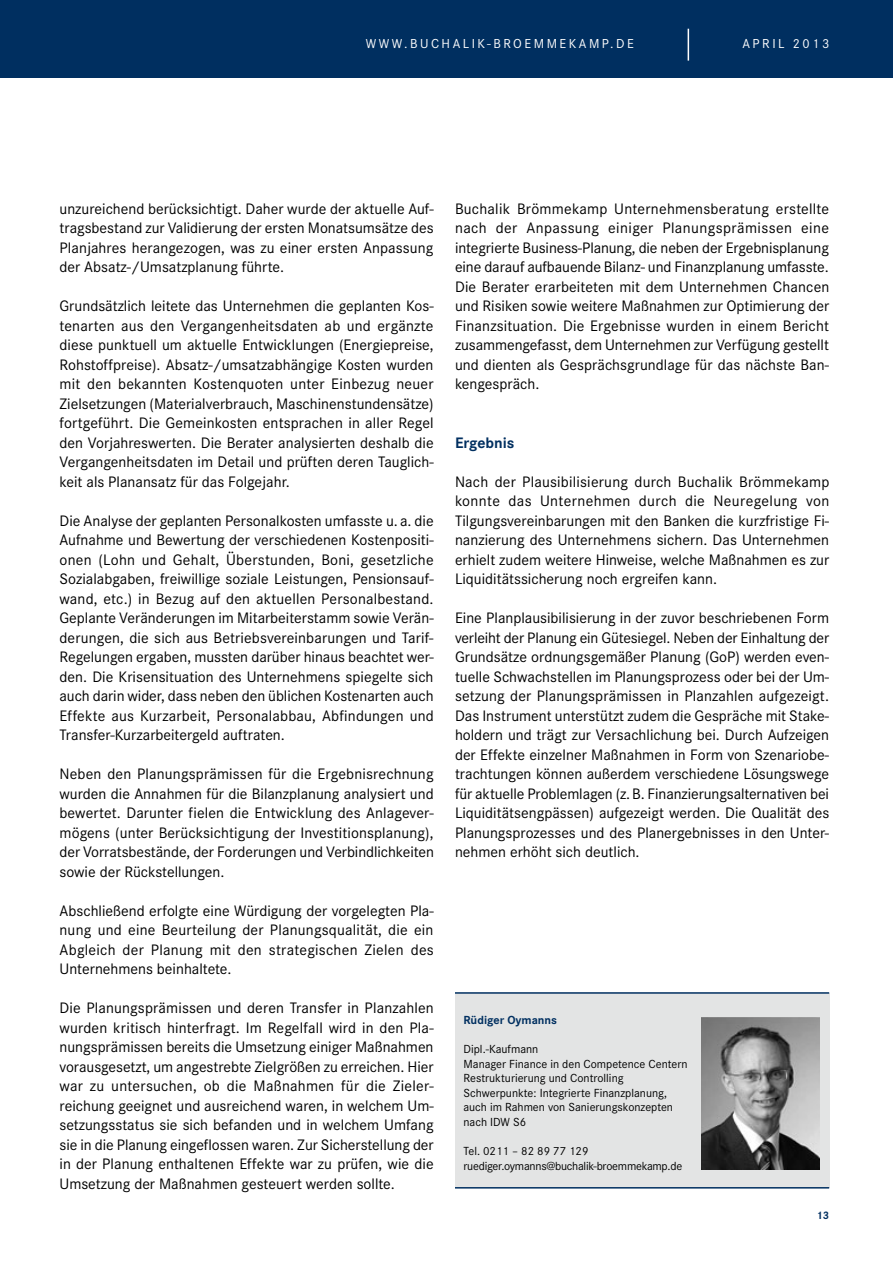
<style>
.page{position:relative;width:893px;height:1263px;background:#fff}
.page>*{position:absolute;margin:0;border:0;box-sizing:border-box;transform-origin:0 0}
.Copy{font:15.75px/19.5px "Corporate S";color:#000;text-align:justify}
.Copy_Headline{font:700 15.75px "Corporate S";color:#002f60}
.t1{font:13.5px "Corporate S";letter-spacing:.185em;color:#fff}
.Abbinder_Beschreibun{font:12.15px/14.5px "Corporate S";color:#000}
.Abbinder_Beschreibun-2{font:12.15px "Corporate S";letter-spacing:-.02em;color:#000}
.Abbinder_Name{font:700 12.15px "Corporate S";color:#002f60}
.t2{font:700 11.25px "Corporate S";color:#002f60}
</style>
<div class="page">
<div style="left:0;top:0;width:893px;height:78px;background:#002f60"></div>
<hr style="left:688px;top:29px;width:1px;height:32px;background:#fff">
<div style="left:455px;top:994px;width:374px;height:194px;background:#e3e4e4"></div>
<img style="left:701px;top:1017px;width:118px;height:152px">
<hr style="left:455px;top:1187px;width:374px;height:1px;background:#002f60">
<hr style="left:455px;top:992px;width:374px;height:2px;background:#002f60">
<p class="t1" style="left:366px;top:35px;width:270px">WWW.BUCHALIK-BROEMMEKAMP.DE</p>
<p class="t1" style="left:742px;top:35px;width:88px">APRIL 2013</p>
<p class="Copy" style="left:60px;top:199px;width:376px">unzureichend berücksichtigt. Daher wurde der aktuelle Auf&shy;tragsbestand zur Validierung der ersten Monatsumsätze des Planjahres herangezogen, was zu einer ersten Anpassung der Absatz-/Umsatzplanung führte.</p>
<p class="Copy" style="left:60px;top:296px;width:376px">Grundsätzlich leitete das Unternehmen die geplanten Kos&shy;tenarten aus den Vergangenheitsdaten ab und ergänzte diese punktuell um aktuelle Entwicklungen (Energiepreise, Rohstoffpreise). Absatz-/umsatzabhängige Kosten wurden mit den bekannten Kostenquoten unter Einbezug neuer Zielsetzungen (Materialverbrauch, Maschinenstundensätze) fortgeführt. Die Gemeinkosten entsprachen in aller Regel den Vorjahreswerten. Die Berater analysierten deshalb die Vergangenheitsdaten im Detail und prüften deren Tauglich&shy;keit als Planansatz für das Folgejahr.</p>
<p class="Copy" style="left:60px;top:511px;width:376px">Die Analyse der geplanten Personalkosten umfasste u. a. die Aufnahme und Bewertung der verschiedenen Kostenpositi&shy;onen (Lohn und Gehalt, Überstunden, Boni, gesetzliche Sozialabgaben, freiwillige soziale Leistungen, Pensionsauf&shy;wand, etc.) in Bezug auf den aktuellen Personalbestand.<br>Geplante Veränderungen im Mitarbeiterstamm sowie Verän&shy;derungen, die sich aus Betriebsvereinbarungen und Tarif-Regelungen ergaben, mussten darüber hinaus beachtet wer&shy;den. Die Krisensituation des Unternehmens spiegelte sich auch darin wider, dass neben den üblichen Kostenarten auch Effekte aus Kurzarbeit, Personalabbau, Abfindungen und Transfer-Kurzarbeitergeld auftraten.</p>
<p class="Copy" style="left:60px;top:764px;width:376px">Neben den Planungsprämissen für die Ergebnisrechnung wurden die Annahmen für die Bilanzplanung analysiert und bewertet. Darunter fielen die Entwicklung des Anlagever&shy;mögens (unter Berücksichtigung der Investitionsplanung), der Vorratsbestände, der Forderungen und Verbindlichkeiten sowie der Rückstellungen.</p>
<p class="Copy" style="left:60px;top:901px;width:376px">Abschließend erfolgte eine Würdigung der vorgelegten Pla&shy;nung und eine Beurteilung der Planungsqualität, die ein Abgleich der Planung mit den strategischen Zielen des Unternehmens beinhaltete.</p>
<p class="Copy" style="left:60px;top:998px;width:376px">Die Planungsprämissen und deren Transfer in Planzahlen wurden kritisch hinterfragt. Im Regelfall wird in den Pla&shy;nungsprämissen bereits die Umsetzung einiger Maßnahmen vorausgesetzt, um angestrebte Zielgrößen zu erreichen. Hier war zu untersuchen, ob die Maßnahmen für die Zieler&shy;reichung geeignet und ausreichend waren, in welchem Um&shy;setzungsstatus sie sich befanden und in welchem Umfang sie in die Planung eingeflossen waren. Zur Sicherstellung der in der Planung enthaltenen Effekte war zu prüfen, wie die Umsetzung der Maßnahmen gesteuert werden sollte.</p>
<p class="Copy" style="left:455px;top:199px;width:376px">Buchalik Brömmekamp Unternehmensberatung erstellte nach der Anpassung einiger Planungsprämissen eine integrierte Business-Planung, die neben der Ergebnisplanung eine darauf aufbauende Bilanz- und Finanzplanung umfasste.<br>Die Berater erarbeiteten mit dem Unternehmen Chancen und Risiken sowie weitere Maßnahmen zur Optimierung der Finanzsituation. Die Ergebnisse wurden in einem Bericht zusammengefasst, dem Unternehmen zur Verfügung gestellt und dienten als Gesprächsgrundlage für das nächste Ban&shy;kengespräch.</p>
<p class="Copy_Headline" style="left:455px;top:433px;width:61px">Ergebnis</p>
<p class="Copy" style="left:455px;top:472px;width:376px">Nach der Plausibilisierung durch Buchalik Brömmekamp konnte das Unternehmen durch die Neuregelung von Tilgungsvereinbarungen mit den Banken die kurzfristige Fi&shy;nanzierung des Unternehmens sichern. Das Unternehmen erhielt zudem weitere Hinweise, welche Maßnahmen es zur Liquiditätssicherung noch ergreifen kann.</p>
<p class="Copy" style="left:455px;top:608px;width:376px">Eine Planplausibilisierung in der zuvor beschriebenen Form verleiht der Planung ein Gütesiegel. Neben der Einhaltung der Grundsätze ordnungsgemäßer Planung (GoP) werden even&shy;tuelle Schwachstellen im Planungsprozess oder bei der Um&shy;setzung der Planungsprämissen in Planzahlen aufgezeigt.<br>Das Instrument unterstützt zudem die Gespräche mit Stake&shy;holdern und trägt zur Versachlichung bei. Durch Aufzeigen der Effekte einzelner Maßnahmen in Form von Szenariobe&shy;trachtungen können außerdem verschiedene Lösungswege für aktuelle Problemlagen (z.B. Finanzierungsalternativen bei Liquiditätsengpässen) aufgezeigt werden. Die Qualität des Planungsprozesses und des Planergebnisses in den Unter&shy;nehmen erhöht sich deutlich.</p>
<p class="Abbinder_Name" style="left:463px;top:1013px;width:95px">Rüdiger Oymanns</p>
<p class="Abbinder_Beschreibun" style="left:463px;top:1042px;width:76px">Dipl.-Kaufmann</p>
<p class="Abbinder_Beschreibun" style="left:463px;top:1056px;width:226px">Manager Finance in den Competence Centern<br>Restrukturierung und Controlling</p>
<p class="Abbinder_Beschreibun" style="left:463px;top:1085px;width:211px">Schwerpunkte: Integrierte Finanzplanung, auch im Rahmen von Sanierungskonzepten nach IDW S6</p>
<p class="Abbinder_Beschreibun" style="left:463px;top:1144px;width:127px">Tel. 0211 – 82 89 77 129</p>
<p class="Abbinder_Beschreibun-2" style="left:463px;top:1158px;width:220px">ruediger.oymanns@buchalik-broemmekamp.de</p>
<p class="t2" style="left:816px;top:1209px;width:14px">13</p>
</div>
